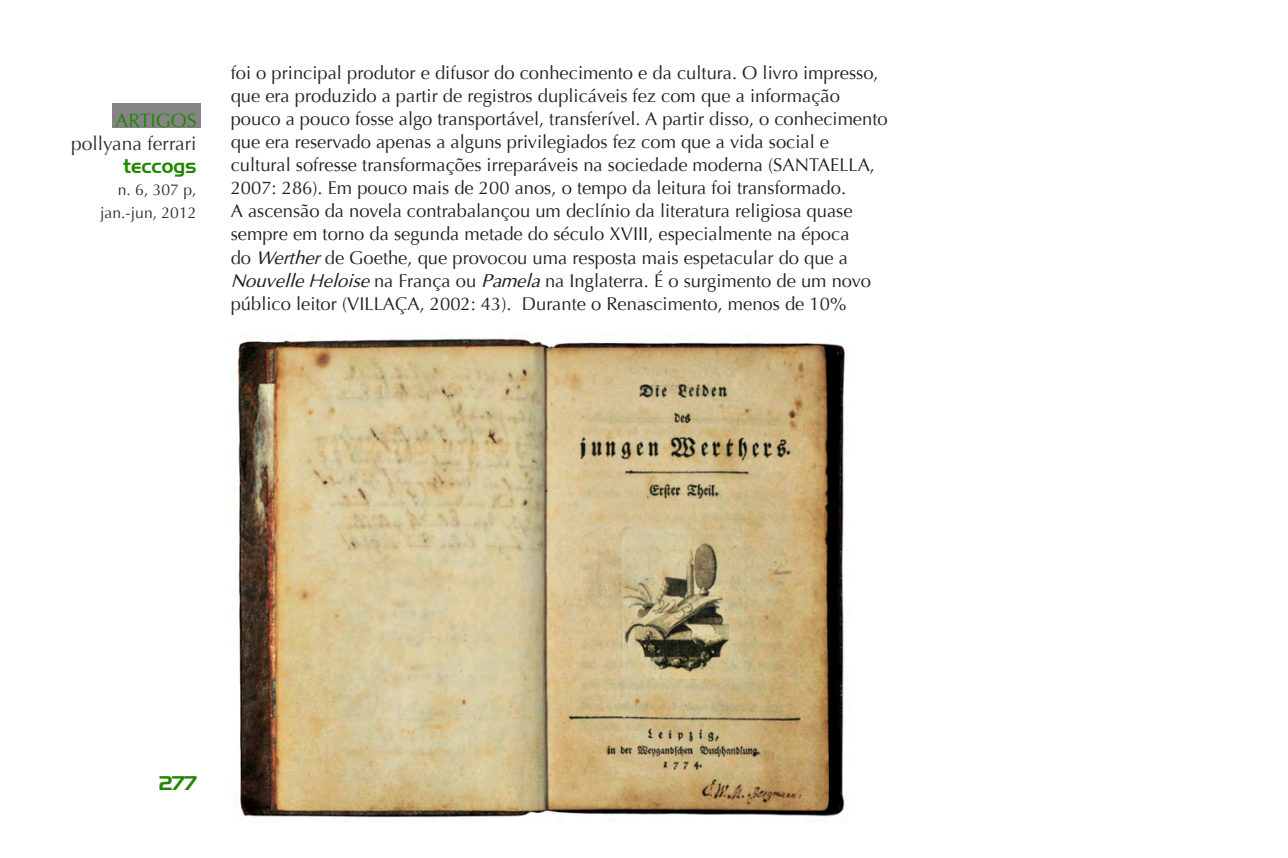
<style>
.page{position:relative;width:1288px;height:858px;background:#fff}
.page>*{position:absolute;margin:0;border:0;box-sizing:border-box;transform-origin:0 0}
.t1{font:19.25px "Optima";color:#2e2e2e}
.t2{font:19.25px "Handel Gothic BT";color:#208700}
.t3{font:19.25px "Optima";color:#208700}
.t4{font:18.38px/23.1px "Optima";color:#231f20}
.t5{font:15.75px/22.8px "Optima";color:#2e2e2e;text-align:right}
.s1{font-style:italic}
</style>
<div class="page">
<div style="left:112px;top:103px;width:89px;height:25px;background:#848484"></div>
<img style="left:237px;top:338px;width:608px;height:480px">
<p class="t3" style="left:116px;top:109px;width:82px">ARTIGOS</p>
<p class="t1" style="left:71px;top:132px;width:127px">pollyana ferrari</p>
<p class="t2" style="left:123px;top:154px;width:75px">teccogs</p>
<p class="t5" style="left:100px;top:179px;width:98px">n. 6, 307 p, jan.-jun, 2012</p>
<p class="t4" style="left:231px;top:61px;width:658px">foi o principal produtor e difusor do conhecimento e da cultura. O livro impresso, que era produzido a partir de registros duplicáveis fez com que a informação pouco a pouco fosse algo transportável, transferível. A partir disso, o conhecimento que era reservado apenas a alguns privilegiados fez com que a vida social e cultural sofresse transformações irreparáveis na sociedade moderna (SANTAELLA, 2007: 286). Em pouco mais de 200 anos, o tempo da leitura foi transformado.<br>A ascensão da novela contrabalançou um declínio da literatura religiosa quase sempre em torno da segunda metade do século XVIII, especialmente na época<br>do <span class="s1">Werther</span> de Goethe, que provocou uma resposta mais espetacular do que a <span class="s1">Nouvelle Heloise</span> na França ou <span class="s1">Pamela</span> na Inglaterra. É o surgimento de um novo público leitor (VILLAÇA, 2002: 43). Durante o Renascimento, menos de 10%</p>
<p class="t2" style="left:159px;top:771px;width:39px">277</p>
</div>
